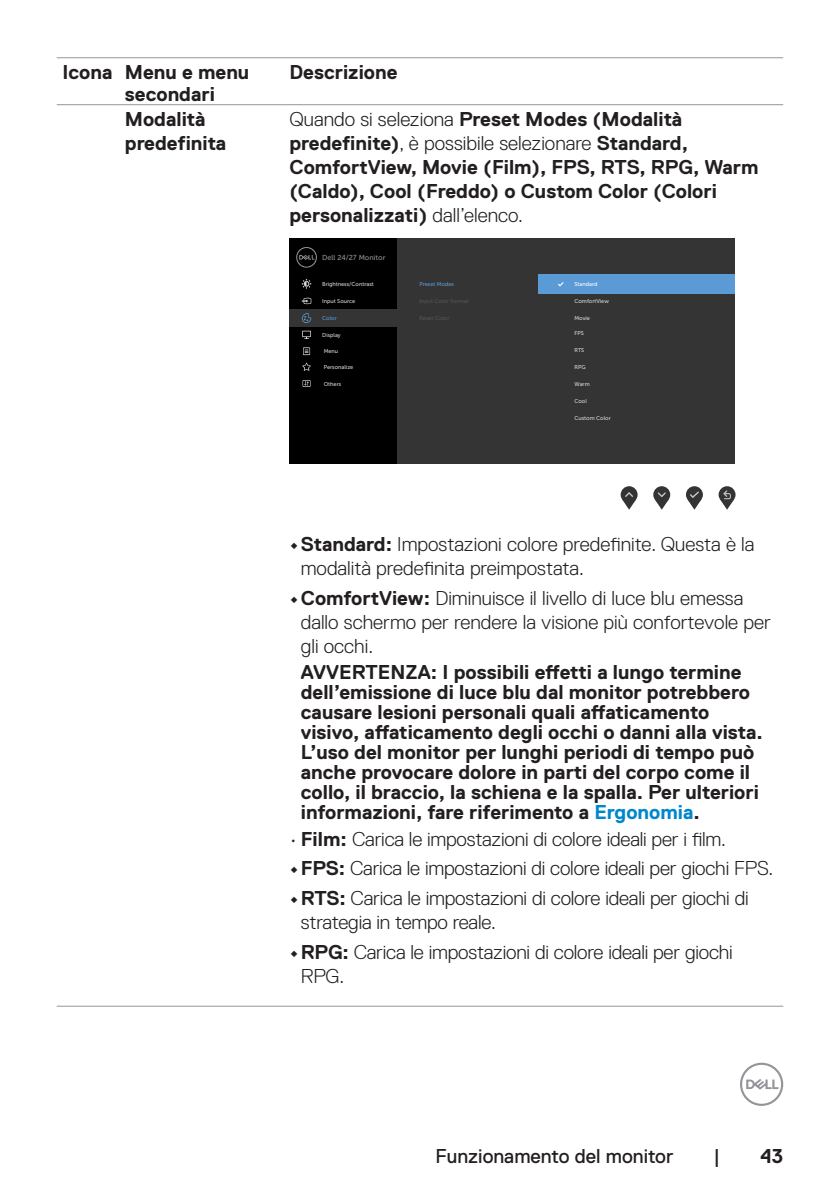
<style>
.page{position:relative;width:840px;height:1191px;background:#fff}
.page>*{position:absolute;margin:0;border:0;box-sizing:border-box;transform-origin:0 0}
.Table_bullet{font:300 20px/24px "Dell Replica";letter-spacing:-.01em;color:#231f20}
.Table_bullet-2{font:700 20px/20px "Dell Replica";color:#231f20}
.Table_Paragraph{font:700 20px/24px "Dell Replica";color:#231f20}
.Table_Head{font:700 20px/22px "Dell Replica";color:#231f20}
.t1{font:20px "Dell Replica";color:#231f20}
.t2{font:7.2px "Museo Sans For Dell 500";color:#939393}
.t3{font:5.6px "Museo Sans For Dell 500";color:#d9d9d9}
.t4{font:5.6px "Museo Sans For Dell 500";color:#5b9bd5}
.t5{font:5.6px "Museo Sans For Dell 500";color:#fff}
.s1{font-weight:300}
.s2{font-weight:700}
.s3{color:#0087cb}
</style>
<div class="page">
<svg style="left:740px;top:1062px;width:42px;height:44px"></svg>
<hr style="left:57px;top:104px;width:62px;height:1px;background:#939598">
<hr style="left:119px;top:104px;width:164px;height:1px;background:#939598">
<hr style="left:283px;top:104px;width:499px;height:1px;background:#939598">
<hr style="left:57px;top:57px;width:62px;height:1px;background:#939598">
<hr style="left:119px;top:57px;width:164px;height:1px;background:#939598">
<hr style="left:283px;top:57px;width:499px;height:1px;background:#939598">
<hr style="left:57px;top:1005px;width:62px;height:1px;background:#939598">
<hr style="left:119px;top:1005px;width:164px;height:1px;background:#939598">
<hr style="left:283px;top:1005px;width:499px;height:1px;background:#939598">
<div style="left:289px;top:238px;width:446px;height:225px;background:#343435"></div>
<div style="left:289px;top:238px;width:107px;height:225px;background:#000"></div>
<div style="left:289px;top:309px;width:109px;height:18px;background:#343435"></div>
<svg style="left:296px;top:247px;width:21px;height:21px"></svg>
<svg style="left:301px;top:298px;width:10px;height:6px"></svg>
<svg style="left:301px;top:313px;width:10px;height:10px"></svg>
<svg style="left:302px;top:362px;width:9px;height:9px"></svg>
<svg style="left:302px;top:331px;width:9px;height:6px"></svg>
<div style="left:302px;top:331px;width:8px;height:5px;background:#000"></div>
<svg style="left:303px;top:347px;width:7px;height:8px"></svg>
<svg style="left:303px;top:348px;width:6px;height:6px"></svg>
<svg style="left:302px;top:380px;width:8px;height:7px"></svg>
<svg style="left:303px;top:381px;width:7px;height:5px"></svg>
<svg style="left:301px;top:279px;width:10px;height:10px"></svg>
<div style="left:620px;top:486px;width:17px;height:17px;background:#343435;border-radius:50%"></div>
<svg style="left:622px;top:492px;width:13px;height:18px"></svg>
<div style="left:653px;top:486px;width:16px;height:17px;background:#343435;border-radius:50%"></div>
<svg style="left:654px;top:492px;width:14px;height:18px"></svg>
<svg style="left:685px;top:486px;width:17px;height:17px"></svg>
<svg style="left:687px;top:491px;width:14px;height:19px"></svg>
<svg style="left:718px;top:486px;width:17px;height:17px"></svg>
<svg style="left:720px;top:490px;width:13px;height:20px"></svg>
<div style="left:538px;top:274px;width:197px;height:20px;background:#5b9bd5"></div>
<svg style="left:558px;top:282px;width:5px;height:4px"></svg>
<p class="Table_Head" style="left:62px;top:61px;width:52px">Icona</p>
<p class="Table_Head" style="left:125px;top:61px;width:126px">Menu e menu secondari</p>
<p class="Table_Head" style="left:289px;top:61px;width:109px">Descrizione</p>
<p class="Table_Paragraph" style="left:125px;top:107px;width:103px">Modalità predefinita</p>
<p class="Table_Paragraph" style="left:289px;top:107px;width:470px"><span class="s1">Quando si seleziona</span> Preset Modes (Modalità predefinite)<span class="s1">, è possibile selezionare</span> Standard, ComfortView, Movie (Film), FPS, RTS, RPG, Warm (Caldo), Cool (Freddo) o Custom Color (Colori personalizzati) <span class="s1">dall’elenco.</span></p>
<p class="t2" style="left:322px;top:253px;width:65px">Dell 24/27 Monitor</p>
<p class="t3" style="left:322px;top:298px;width:35px">Input Source</p>
<p class="t4" style="left:322px;top:315px;width:16px">Color</p>
<p class="t3" style="left:322px;top:281px;width:53px">Brightness/Contrast</p>
<p class="t4" style="left:419px;top:281px;width:36px">Preset Modes</p>
<p class="t5" style="left:574px;top:281px;width:25px">Standard</p>
<p class="t3" style="left:574px;top:298px;width:36px">ComfortView</p>
<p class="t3" style="left:574px;top:315px;width:17px">Movie</p>
<p class="t3" style="left:574px;top:330px;width:11px">FPS</p>
<p class="t3" style="left:574px;top:347px;width:11px">RTS</p>
<p class="t3" style="left:574px;top:364px;width:13px">RPG</p>
<p class="t3" style="left:322px;top:332px;width:20px">Display</p>
<p class="t3" style="left:323px;top:348px;width:16px">Menu</p>
<p class="t3" style="left:323px;top:380px;width:19px">Others</p>
<p class="t3" style="left:323px;top:363px;width:31px">Personalize</p>
<p class="t3" style="left:574px;top:381px;width:17px">Warm</p>
<p class="t3" style="left:574px;top:398px;width:14px">Cool</p>
<p class="t3" style="left:574px;top:415px;width:38px">Custom Color</p>
<p class="Table_bullet" style="left:300px;top:532px;width:455px;text-indent:-11px"><span class="s2">• Standard:</span> Impostazioni colore predefinite. Questa è la modalità predefinita preimpostata.</p>
<p class="Table_bullet" style="left:300px;top:586px;width:471px;text-indent:-11px"><span class="s2">• ComfortView:</span> Diminuisce il livello di luce blu emessa dallo schermo per rendere la visione più confortevole per gli occhi.</p>
<p class="Table_bullet-2" style="left:300px;top:662px;width:463px">AVVERTENZA: I possibili effetti a lungo termine dell’emissione di luce blu dal monitor potrebbero causare lesioni personali quali affaticamento visivo, affaticamento degli occhi o danni alla vista.<br>L’uso del monitor per lunghi periodi di tempo può anche provocare dolore in parti del corpo come il collo, il braccio, la schiena e la spalla. Per ulteriori informazioni, fare riferimento a <span class="s3">Ergonomia</span>.</p>
<p class="Table_bullet" style="left:289px;top:826px;width:438px">• <span class="s2">Film:</span> Carica le impostazioni di colore ideali per i film.</p>
<p class="Table_bullet" style="left:289px;top:856px;width:485px"><span class="s2">• FPS:</span> Carica le impostazioni di colore ideali per giochi FPS.</p>
<p class="Table_bullet" style="left:300px;top:886px;width:449px;text-indent:-11px"><span class="s2">• RTS:</span> Carica le impostazioni di colore ideali per giochi di strategia in tempo reale.</p>
<p class="Table_bullet" style="left:300px;top:939px;width:433px;text-indent:-11px"><span class="s2">• RPG:</span> Carica le impostazioni di colore ideali per giochi<br>RPG.</p>
<p class="t1" style="left:435px;top:1144px;width:239px">Funzionamento del monitor</p>
<p class="t1" style="left:713px;top:1144px;width:8px">|</p>
<p class="Table_bullet-2" style="left:760px;top:1145px;width:24px">43</p>
</div>
